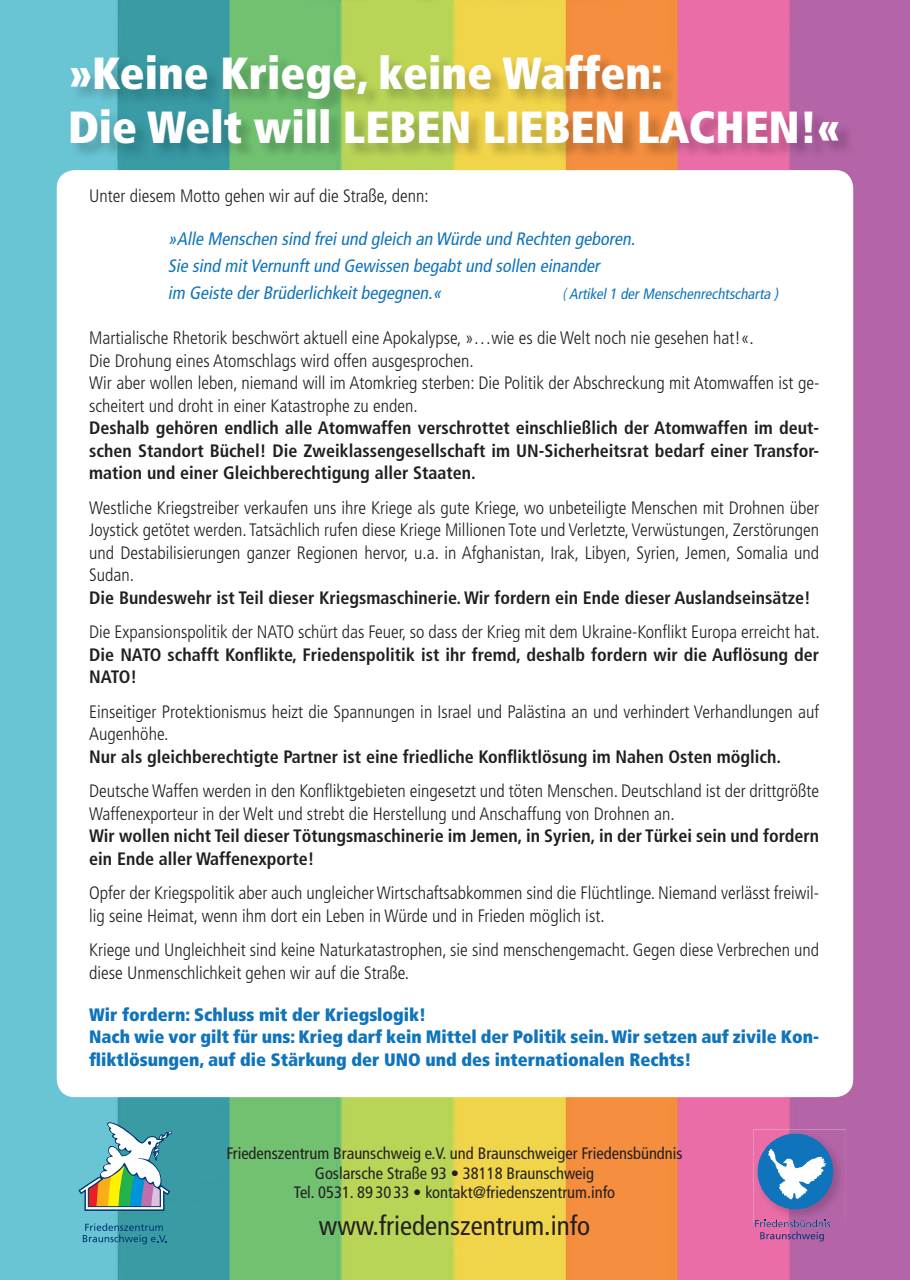
<style>
.page{position:relative;width:910px;height:1280px;background:#fff}
.page>*{position:absolute;margin:0;border:0;box-sizing:border-box;transform-origin:0 0}
.t1{font:900 condensed 45px/54px "Frutiger";color:#fff}
.t2{font:condensed 27px "Frutiger";color:#231f20}
.t3{font:300 condensed 18px/22.5px "Frutiger";color:#231f20}
.t4{font:700 condensed 18px/22.5px "Frutiger";color:#231f20}
.t5{font:900 condensed 18px/22.5px "Frutiger";color:#1074bc}
.t6{font:italic condensed 18px/27px "Frutiger";color:#1074bc}
.t7{font:condensed 16.5px/19.8px "Frutiger";color:#231f20;text-align:center}
.t8{font:italic condensed 15px "Frutiger";color:#1074bc}
.s1{font-weight:300}
</style>
<div class="page">
<img style="left:0;top:0;width:910px;height:1280px">
<svg style="left:83px;top:1223px;width:84px;height:21px;background:#3d94a9"></svg>
<svg style="left:78px;top:1122px;width:94px;height:89px"></svg>
<img style="left:753px;top:1129px;width:93px;height:93px">
<svg style="left:755px;top:1220px;width:75px;height:21px;background:#a5639f"></svg>
<svg style="left:758px;top:1133px;width:75px;height:76px"></svg>
<div style="left:57px;top:170px;width:796px;height:927px;background:#fff;border-radius:18px"></div>
<img style="left:309px;top:0;width:314px;height:5px">
<img style="left:71px;top:54px;width:784px;height:106px">
<h1 class="t1" style="left:68px;top:46px;width:775px">»Keine Kriege, keine Waffen:<br>Die Welt will LEBEN LIEBEN LACHEN!«</h1>
<p class="t3" style="left:89px;top:184px;width:341px">Unter diesem Motto gehen wir auf die Straße, denn:</p>
<p class="t6" style="left:168px;top:226px;width:472px">»Alle Menschen sind freiund gleich an Würde und Rechten geboren.<br>Sie sind mitVernunftund Gewissen begabtund sollen einander<br>im Geiste derBrüderlichkeitbegegnen.«</p>
<p class="t8" style="left:562px;top:285px;width:220px"><span class="s1">(</span>Artikel1 derMenschenrechtscharta )</p>
<p class="t3" style="left:89px;top:327px;width:732px">Martialische Rhetorik beschwört aktuell eine Apokalypse, »…wie es die Welt noch nie gesehen hat!«.<br>Die Drohung eines Atomschlags wird offen ausgesprochen.<br>Wir aber wollen leben, niemand will im Atomkrieg sterben: Die Politik der Abschreckung mit Atomwaffen ist ge&shy;scheitert und droht in einer Katastrophe zu enden.</p>
<p class="t4" style="left:89px;top:417px;width:731px;text-align:justify">Deshalb gehören endlich alle Atomwaffen verschrottet einschließlich der Atomwaffen im deut&shy;schen Standort Büchel! Die Zweiklassengesellschaft im UN-Sicherheitsrat bedarf einer Transfor&shy;mation und einer Gleichberechtigung aller Staaten.</p>
<p class="t3" style="left:89px;top:496px;width:731px;text-align:justify">Westliche Kriegstreiber verkaufen uns ihre Kriege als gute Kriege, wo unbeteiligte Menschen mit Drohnen über Joystick getötet werden. Tatsächlich rufen diese Kriege Millionen Tote und Verletzte, Verwüstungen, Zerstörungen und Destabilisierungen ganzer Regionen hervor, u.a. in Afghanistan, Irak, Libyen, Syrien, Jemen, Somalia und Sudan.</p>
<p class="t4" style="left:89px;top:586px;width:723px">Die Bundeswehr ist Teil dieser Kriegsmaschinerie. Wir fordern ein Ende dieser Auslandseinsätze!</p>
<p class="t3" style="left:89px;top:621px;width:732px">Die Expansionspolitik der NATO schürt das Feuer, so dass der Krieg mit dem Ukraine-Konflikt Europa erreicht hat.</p>
<p class="t4" style="left:89px;top:643px;width:731px">Die NATO schafft Konflikte, Friedenspolitik ist ihr fremd, deshalb fordern wir die Auflösung der<br>NATO!</p>
<p class="t3" style="left:89px;top:700px;width:731px">Einseitiger Protektionismus heizt die Spannungen in Israel und Palästina an und verhindert Verhandlungen auf<br>Augenhöhe.</p>
<p class="t4" style="left:89px;top:745px;width:693px">Nur als gleichberechtigte Partner ist eine friedliche Konfliktlösung im Nahen Osten möglich.</p>
<p class="t3" style="left:89px;top:780px;width:731px">Deutsche Waffen werden in den Konfliktgebieten eingesetzt und töten Menschen. Deutschland ist der drittgrößte<br>Waffenexporteur in der Welt und strebt die Herstellung und Anschaffung von Drohnen an.</p>
<p class="t4" style="left:89px;top:825px;width:731px">Wir wollen nicht Teil dieser Tötungsmaschinerie im Jemen, in Syrien, in der Türkei sein und fordern ein Ende aller Waffenexporte!</p>
<p class="t3" style="left:89px;top:882px;width:731px">Opfer der Kriegspolitik aber auch ungleicher Wirtschaftsabkommen sind die Flüchtlinge. Niemand verlässt freiwil&shy;lig seine Heimat, wenn ihm dort ein Leben in Würde und in Frieden möglich ist.</p>
<p class="t3" style="left:89px;top:939px;width:731px">Kriege und Ungleichheit sind keine Naturkatastrophen, sie sind menschengemacht. Gegen diese Verbrechen und diese Unmenschlichkeit gehen wir auf die Straße.</p>
<p class="t5" style="left:89px;top:1003px;width:731px">Wir fordern: Schluss mit der Kriegslogik!<br>Nach wie vor gilt für uns: Krieg darf kein Mittel der Politik sein. Wir setzen auf zivile Kon&shy;fliktlösungen, auf die Stärkung der UNO und des internationalen Rechts!</p>
<p class="t7" style="left:226px;top:1143px;width:458px">Friedenszentrum Braunschweig e.V. und Braunschweiger Friedensbündnis<br>Goslarsche Straße 93 • 38118 Braunschweig<br>Tel. 0531. 89 30 33 • kontakt@friedenszentrum.info</p>
<h2 class="t2" style="left:319px;top:1210px;width:273px">www.friedenszentrum.info</h2>
</div>
